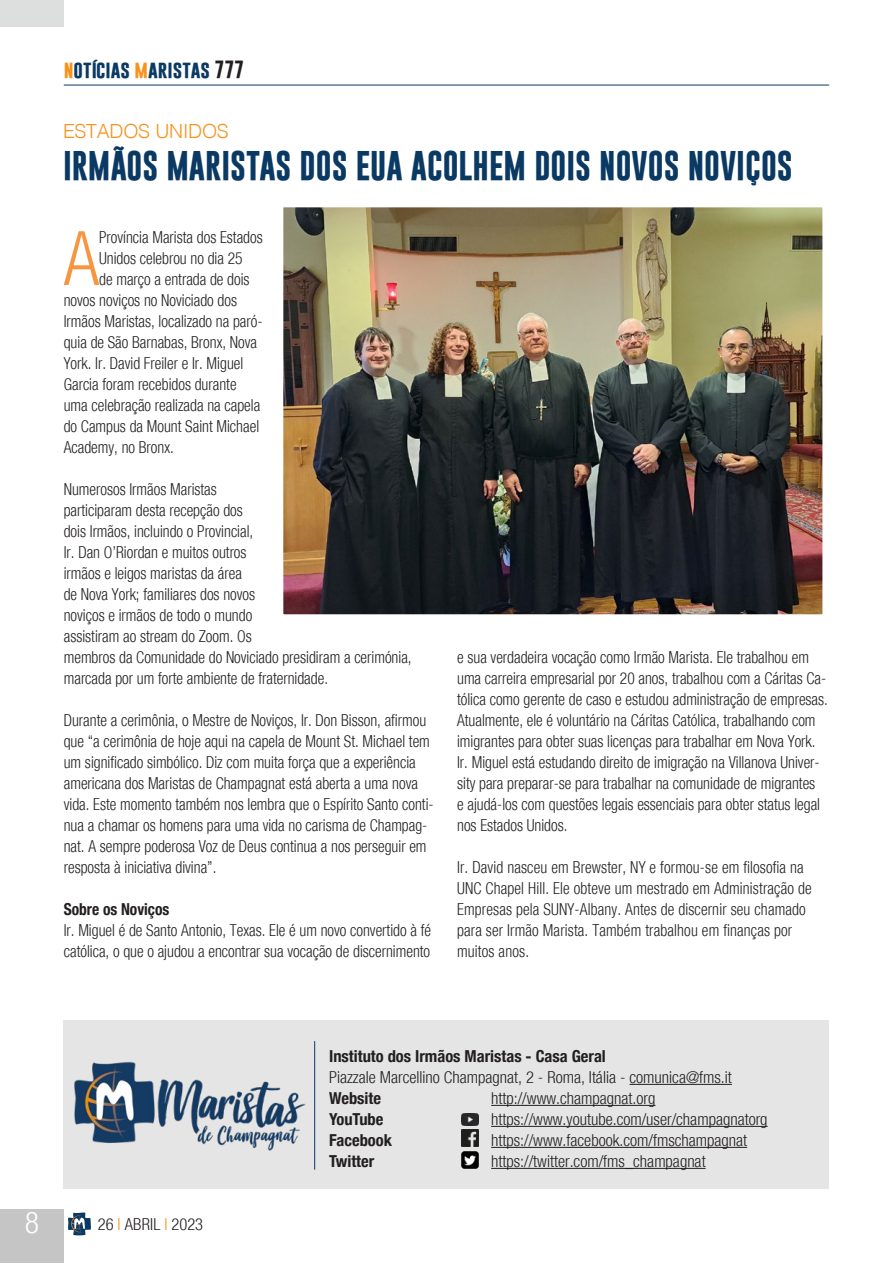
<style>
.page{position:relative;width:893px;height:1263px;background:#fff}
.page>*{position:absolute;margin:0;border:0;box-sizing:border-box;transform-origin:0 0}
.Testo_normal{font:300 condensed 75.3px "Helvetica Neue";color:#f79641;scale:.94 1}
.Titolo{font:700 30px "Gobold";color:#0a3963}
.t1{font:300 condensed 30px "Helvetica Neue";color:#fff}
.sommario{font:300 19.5px "Helvetica";letter-spacing:-.015em;color:#f7931d}
.t2{font:700 18px "Gobold";color:#0a3963}
.Testo_normal-2{font:300 condensed 16.5px/21px "Helvetica Neue";color:#231f20;scale:.94 1}
.Testo_normal-3{font:300 condensed 16.5px "Helvetica Neue";color:#231f20}
.Testo_normal-4{font:700 condensed 16.5px "Helvetica Neue";color:#231f20}
.Testo_normal-5{font:700 condensed 16.5px "Helvetica Neue";color:#231f20;scale:.94 1}
.s1{color:#f7931d}
.s2{color:#231f20}
</style>
<div class="page">
<hr style="left:64px;top:85px;width:765px;height:1px;background:#0a3963">
<svg style="left:68px;top:1212px;width:23px;height:23px"></svg>
<div style="left:0;top:1209px;width:64px;height:54px;background:#c4c5c4"></div>
<div style="left:0;top:0;width:64px;height:27px;background:#dddede"></div>
<div style="left:64px;top:1020px;width:765px;height:168px;background:#e4e5e4"></div>
<hr style="left:629px;top:1084px;width:103px;height:1px;background:#231f20">
<hr style="left:314px;top:1041px;width:1px;height:129px;background:#0a3963">
<img style="left:74px;top:1061px;width:232px;height:90px">
<hr style="left:491px;top:1105px;width:164px;height:1px;background:#231f20">
<hr style="left:491px;top:1126px;width:277px;height:1px;background:#231f20">
<hr style="left:491px;top:1147px;width:256px;height:1px;background:#231f20">
<hr style="left:491px;top:1168px;width:215px;height:1px;background:#231f20">
<img style="left:461px;top:1129px;width:17px;height:17px">
<img style="left:461px;top:1152px;width:17px;height:17px">
<img style="left:461px;top:1113px;width:17px;height:12px">
<img style="left:285px;top:209px;width:536px;height:404px">
<div style="left:277px;top:201px;width:552px;height:420px;border:7px solid #fff"></div>
<p class="t2" style="left:64px;top:57px;width:182px"><span class="s1">n</span>otícias <span class="s1">m</span>aristas <span class="s2">777</span></p>
<p class="sommario" style="left:63px;top:114px;width:167px">ESTADOS UNIDOS</p>
<p class="Titolo" style="left:63px;top:146px;width:731px">IRMÃOS MARISTAS DOS EUA ACOLHEM DOIS NOVOS NOVIÇOS</p>
<p class="Testo_normal" style="left:64px;top:215px;width:39px">A</p>
<p class="Testo_normal-2" style="left:99px;top:227px;width:176px">Província Marista dos Estados</p>
<p class="Testo_normal-2" style="left:99px;top:248px;width:154px">Unidos celebrou no dia 25</p>
<p class="Testo_normal-2" style="left:99px;top:269px;width:162px">de março a entrada de dois</p>
<p class="Testo_normal-2" style="left:64px;top:290px;width:186px">novos noviços no Noviciado dos</p>
<p class="Testo_normal-2" style="left:64px;top:311px;width:213px">Irmãos Maristas, localizado na paró-</p>
<p class="Testo_normal-2" style="left:64px;top:332px;width:207px">quia de São Barnabas, Bronx, Nova</p>
<p class="Testo_normal-2" style="left:64px;top:353px;width:192px">York. Ir. David Freiler e Ir. Miguel</p>
<p class="Testo_normal-2" style="left:64px;top:374px;width:185px">Garcia foram recebidos durante</p>
<p class="Testo_normal-2" style="left:64px;top:395px;width:211px">uma celebração realizada na capela</p>
<p class="Testo_normal-2" style="left:64px;top:416px;width:209px">do Campus da Mount Saint Michael</p>
<p class="Testo_normal-2" style="left:64px;top:437px;width:119px">Academy, no Bronx.</p>
<p class="Testo_normal-2" style="left:64px;top:479px;width:372px">Numerosos Irmãos Maristas<br>participaram desta recepção dos<br>dois Irmãos, incluindo o Provincial,<br>Ir. Dan O’Riordan e muitos outros<br>irmãos e leigos maristas da área<br>de Nova York; familiares dos novos<br>noviços e irmãos de todo o mundo<br>assistiram ao stream do Zoom. Os<br>membros da Comunidade do Noviciado presidiram a cerimónia, marcada por um forte ambiente de fraternidade.</p>
<p class="Testo_normal-2" style="left:64px;top:710px;width:395px">Durante a cerimônia, o Mestre de Noviços, Ir. Don Bisson, afirmou que “a cerimônia de hoje aqui na capela de Mount St. Michael tem um significado simbólico. Diz com muita força que a experiência americana dos Maristas de Champagnat está aberta a uma nova vida. Este momento também nos lembra que o Espírito Santo conti&shy;nua a chamar os homens para uma vida no carisma de Champag&shy;nat. A sempre poderosa Voz de Deus continua a nos perseguir em resposta à iniciativa divina”.</p>
<p class="Testo_normal-5" style="left:64px;top:895px;width:114px">Sobre os Noviços</p>
<p class="Testo_normal-2" style="left:64px;top:920px;width:392px">Ir. Miguel é de Santo Antonio, Texas. Ele é um novo convertido à fé católica, o que o ajudou a encontrar sua vocação de discernimento</p>
<p class="Testo_normal-2" style="left:457px;top:647px;width:396px">e sua verdadeira vocação como Irmão Marista. Ele trabalhou em uma carreira empresarial por 20 anos, trabalhou com a Cáritas Ca&shy;tólica como gerente de caso e estudou administração de empresas.<br>Atualmente, ele é voluntário na Cáritas Católica, trabalhando com imigrantes para obter suas licenças para trabalhar em Nova York.<br>Ir. Miguel está estudando direito de imigração na Villanova Univer&shy;sity para preparar-se para trabalhar na comunidade de migrantes<br>e ajudá-los com questões legais essenciais para obter status legal nos Estados Unidos.</p>
<p class="Testo_normal-2" style="left:457px;top:857px;width:379px">Ir. David nasceu em Brewster, NY e formou-se em filosofia na UNC Chapel Hill. Ele obteve um mestrado em Administração de Empresas pela SUNY-Albany. Antes de discernir seu chamado para ser Irmão Marista. Também trabalhou em finanças por muitos anos.</p>
<h2 class="t1" style="left:25px;top:1205px;width:16px">8</h2>
<p class="Testo_normal-3" style="left:98px;top:1215px;width:107px">26 <span class="s1">I</span> ABRIL <span class="s1">I</span> 2023</p>
<p class="Testo_normal-4" style="left:329px;top:1042px;width:278px">Instituto dos Irmãos Maristas - Casa Geral</p>
<p class="Testo_normal-3" style="left:329px;top:1068px;width:404px">Piazzale Marcellino Champagnat, 2 - Roma, Itália - comunica@fms.it</p>
<p class="Testo_normal-4" style="left:329px;top:1084px;width:53px">Website</p>
<p class="Testo_normal-3" style="left:491px;top:1089px;width:166px">http://www.champagnat.org</p>
<p class="Testo_normal-4" style="left:329px;top:1105px;width:56px">YouTube</p>
<p class="Testo_normal-3" style="left:491px;top:1110px;width:278px">https://www.youtube.com/user/champagnatorg</p>
<p class="Testo_normal-4" style="left:329px;top:1126px;width:64px">Facebook</p>
<p class="Testo_normal-3" style="left:491px;top:1131px;width:257px">https://www.facebook.com/fmschampagnat</p>
<p class="Testo_normal-4" style="left:329px;top:1147px;width:47px">Twitter</p>
<p class="Testo_normal-3" style="left:491px;top:1152px;width:216px">https://twitter.com/fms_champagnat</p>
</div>
